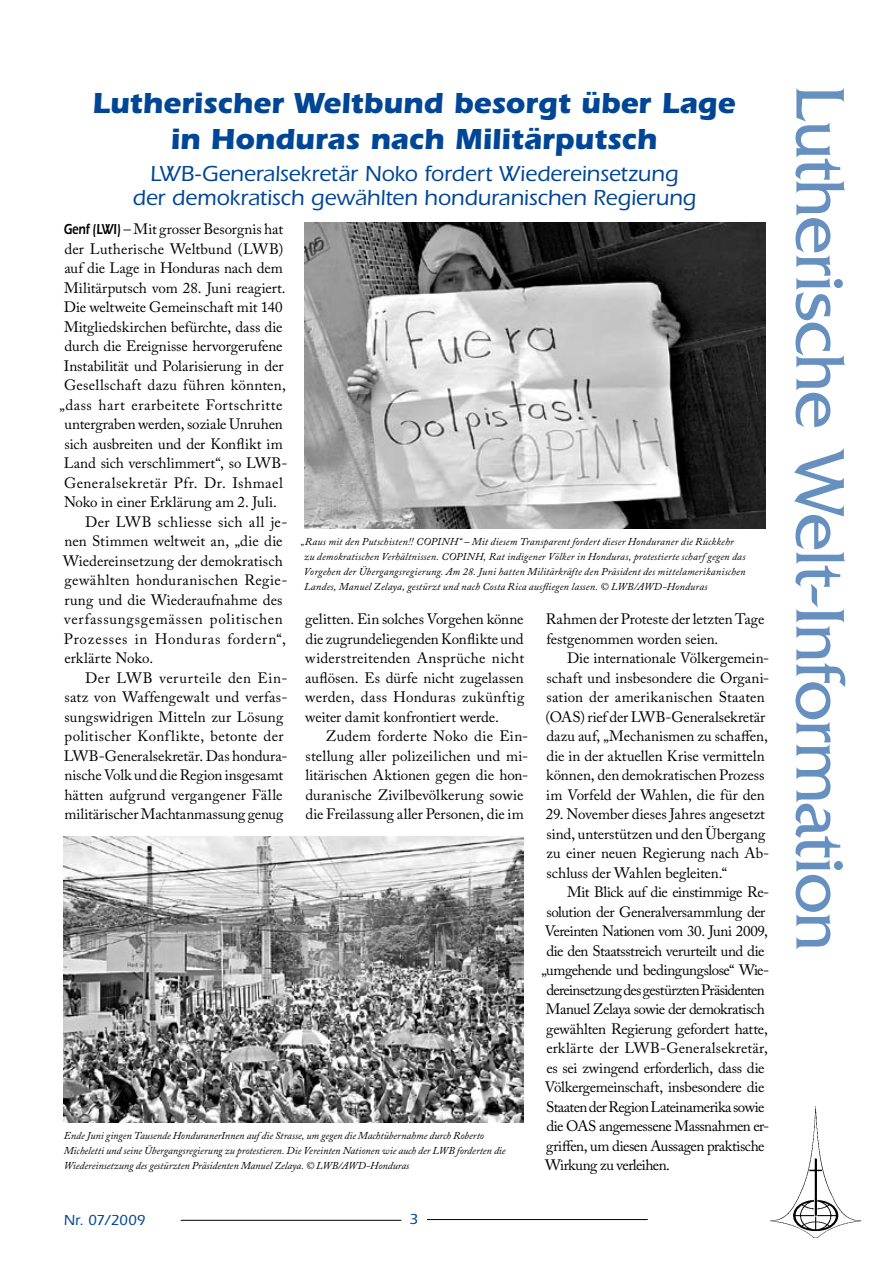
<style>
.page{position:relative;width:893px;height:1263px;background:#fff}
.page>*{position:absolute;margin:0;border:0;box-sizing:border-box;transform-origin:0 0}
.t1{font:72px "Friz Quadrata";letter-spacing:-.02em;color:#6690c0}
.t2{font:700 30px/36px "Itc Eras";letter-spacing:-.005em;color:#004696;text-align:center}
.t3{font:500 22.5px/24px "Itc Eras";letter-spacing:-.005em;color:#004696;text-align:center}
.t4{font:15px/19.5px "Adobe Caslon Pro";letter-spacing:-.005em;color:#000}
.t5{font:15px "Adobe Caslon Pro";letter-spacing:-.035em;color:#000}
.t6{font:15px "Adobe Caslon Pro";letter-spacing:-.045em;color:#000}
.t7{font:15px "Adobe Caslon Pro";letter-spacing:-.03em;color:#000}
.t8{font:15px "Adobe Caslon Pro";letter-spacing:.035em;color:#000}
.t9{font:15px "Adobe Caslon Pro";letter-spacing:-.025em;color:#000}
.t10{font:15px "Adobe Caslon Pro";letter-spacing:.05em;color:#000}
.t11{font:15px "Adobe Caslon Pro";letter-spacing:.015em;color:#000}
.t12{font:15px "Adobe Caslon Pro";letter-spacing:.025em;color:#000}
.t13{font:15px "Adobe Caslon Pro";letter-spacing:.03em;color:#000}
.t14{font:15px "Adobe Caslon Pro";letter-spacing:-.04em;color:#000}
.t15{font:15px "Adobe Caslon Pro";letter-spacing:.02em;color:#000}
.t16{font:500 15px "Itc Eras";color:#004696}
.t17{font:italic 10.5px/15px "Adobe Caslon Pro";letter-spacing:.01em;color:#000}
.s1{font-family:"Itc Eras";font-weight:600}
</style>
<div class="page">
<hr style="left:181px;top:1220px;width:220px;height:1px;background:#000">
<hr style="left:427px;top:1219px;width:221px;height:1px;background:#000">
<img style="left:770px;top:1106px;width:91px;height:132px">
<img style="left:64px;top:837px;width:460px;height:285px">
<img style="left:304px;top:222px;width:461px;height:307px">
<h2 class="t2" style="left:92px;top:85px;width:645px">Lutherischer Weltbund besorgt über Lage in Honduras nach Militärputsch</h2>
<h3 class="t3" style="left:132px;top:162px;width:565px">LWB-Generalsekretär Noko fordert Wiedereinsetzung der demokratisch gewählten honduranischen Regierung</h3>
<p class="t4" style="left:64px;top:219px;width:221px"><span class="s1">Genf (LWI)</span> – Mit grosser Besorgnis hat</p>
<p class="t4" style="left:64px;top:239px;width:221px">der Lutherische Weltbund (LWB)</p>
<p class="t4" style="left:64px;top:258px;width:220px">auf die Lage in Honduras nach dem</p>
<p class="t4" style="left:64px;top:278px;width:223px">Militärputsch vom 28. Juni reagiert.</p>
<p class="t4" style="left:64px;top:297px;width:220px">Die weltweite Gemeinschaft mit 140</p>
<p class="t4" style="left:64px;top:317px;width:220px">Mitgliedskirchen befürchte, dass die</p>
<p class="t4" style="left:64px;top:336px;width:220px">durch die Ereignisse hervorgerufene</p>
<p class="t4" style="left:64px;top:356px;width:221px">Instabilität und Polarisierung in der</p>
<p class="t15" style="left:64px;top:376px;width:223px">Gesellschaft dazu führen könnten,</p>
<p class="t8" style="left:59px;top:396px;width:225px">„dass hart erarbeitete Fortschritte</p>
<p class="t4" style="left:65px;top:414px;width:220px">untergraben werden, soziale Unruhen</p>
<p class="t4" style="left:65px;top:434px;width:220px">sich ausbreiten und der Konflikt im</p>
<p class="t4" style="left:64px;top:453px;width:225px">Land sich verschlimmert“, so LWB-</p>
<p class="t8" style="left:64px;top:474px;width:220px">Generalsekretär Pfr. Dr. Ishmael</p>
<p class="t4" style="left:64px;top:492px;width:214px">Noko in einer Erklärung am 2. Juli.</p>
<p class="t12" style="left:85px;top:513px;width:204px">Der LWB schliesse sich all je-</p>
<p class="t4" style="left:64px;top:531px;width:220px">nen Stimmen weltweit an, „die die</p>
<p class="t4" style="left:63px;top:551px;width:221px">Wiedereinsetzung der demokratisch</p>
<p class="t13" style="left:64px;top:571px;width:225px">gewählten honduranischen Regie-</p>
<p class="t4" style="left:64px;top:590px;width:220px">rung und die Wiederaufnahme des</p>
<p class="t10" style="left:64px;top:610px;width:220px">verfassungsgemässen politischen</p>
<p class="t10" style="left:64px;top:630px;width:224px">Prozesses in Honduras fordern“,</p>
<p class="t4" style="left:64px;top:648px;width:90px">erklärte Noko.</p>
<p class="t13" style="left:85px;top:669px;width:204px">Der LWB verurteile den Ein-</p>
<p class="t11" style="left:65px;top:688px;width:224px">satz von Waffengewalt und verfas-</p>
<p class="t11" style="left:65px;top:708px;width:220px">sungswidrigen Mitteln zur Lösung</p>
<p class="t12" style="left:65px;top:727px;width:220px">politischer Konflikte, betonte der</p>
<p class="t4" style="left:64px;top:746px;width:225px">LWB-Generalsekretär. Das hondura-</p>
<p class="t4" style="left:64px;top:765px;width:220px">nische Volk und die Region insgesamt</p>
<p class="t4" style="left:64px;top:785px;width:220px">hätten aufgrund vergangener Fälle</p>
<p class="t4" style="left:64px;top:804px;width:220px">militärischer Machtanmassung genug</p>
<p class="t17" style="left:301px;top:534px;width:446px">„Raus mit den Putschisten!! COPINH“ – Mit diesem Transparent fordert dieser Honduraner die Rückkehr zu demokratischen Verhältnissen. COPINH, Rat indigener Völker in Honduras, protestierte scharf gegen das Vorgehen der Übergangsregierung. Am 28. Juni hatten Militärkräfte den Präsident des mittelamerikanischen Landes, Manuel Zelaya, gestürzt und nach Costa Rica ausfliegen lassen. © LWB/AWD-Honduras</p>
<p class="t4" style="left:546px;top:609px;width:220px">Rahmen der Proteste der letzten Tage festgenommen worden seien.</p>
<p class="t4" style="left:546px;top:648px;width:225px;text-indent:22px">Die internationale Völkergemein&shy;schaft und insbesondere die Organi&shy;sation der amerikanischen Staaten (OAS) rief der LWB-Generalsekretär dazu auf, „Mechanismen zu schaffen, die in der aktuellen Krise vermitteln können, den demokratischen Prozess im Vorfeld der Wahlen, die für den</p>
<p class="t4" style="left:546px;top:804px;width:225px">29. November dieses Jahres angesetzt sind, unterstützen und den Übergang zu einer neuen Regierung nach Ab&shy;schluss der Wahlen begleiten.“</p>
<p class="t9" style="left:567px;top:883px;width:204px">Mit Blick auf die einstimmige Re-</p>
<p class="t7" style="left:546px;top:903px;width:220px">solution der Generalversammlung der</p>
<p class="t14" style="left:545px;top:922px;width:225px">Vereinten Nationen vom 30. Juni 2009,</p>
<p class="t5" style="left:546px;top:942px;width:220px">die den Staatsstreich verurteilt und die</p>
<p class="t5" style="left:541px;top:961px;width:229px">„umgehende und bedingungslose“ Wie-</p>
<p class="t6" style="left:546px;top:981px;width:220px">dereinsetzung des gestürzten Präsidenten</p>
<p class="t5" style="left:546px;top:1000px;width:220px">Manuel Zelaya sowie der demokratisch</p>
<p class="t4" style="left:546px;top:1019px;width:223px">gewählten Regierung gefordert hatte,</p>
<p class="t4" style="left:546px;top:1038px;width:223px">erklärte der LWB-Generalsekretär,</p>
<p class="t9" style="left:546px;top:1059px;width:220px">es sei zwingend erforderlich, dass die</p>
<p class="t4" style="left:545px;top:1077px;width:221px">Völkergemeinschaft, insbesondere die</p>
<p class="t6" style="left:546px;top:1098px;width:220px">Staaten der Region Lateinamerika sowie</p>
<p class="t5" style="left:546px;top:1117px;width:224px">die OAS angemessene Massnahmen er-</p>
<p class="t7" style="left:546px;top:1137px;width:220px">griffen, um diesen Aussagen praktische</p>
<p class="t14" style="left:545px;top:1156px;width:126px">Wirkung zu verleihen.</p>
<p class="t4" style="left:305px;top:609px;width:220px;text-align:justify">gelitten. Ein solches Vorgehen könne die zugrundeliegenden Konflikte und widerstreitenden Ansprüche nicht auflösen. Es dürfe nicht zugelassen werden, dass Honduras zukünftig weiter damit konfrontiert werde.</p>
<p class="t4" style="left:305px;top:726px;width:224px;text-indent:21px">Zudem forderte Noko die Ein&shy;stellung aller polizeilichen und mi&shy;litärischen Aktionen gegen die hon&shy;duranische Zivilbevölkerung sowie die Freilassung aller Personen, die im</p>
<p class="t17" style="left:64px;top:1128px;width:443px">Ende Juni gingen Tausende HonduranerInnen auf die Strasse, um gegen die Machtübernahme durch Roberto<br>Micheletti und seine Übergangsregierung zu protestieren. Die Vereinten Nationen wie auch der LWB forderten die<br>Wiedereinsetzung des gestürzten Präsidenten Manuel Zelaya. © LWB/AWD-Honduras</p>
<p class="t16" style="left:64px;top:1212px;width:83px">Nr. 07/2009</p>
<h1 class="t1" style="left:860px;top:85px;width:868px;rotate:90deg">Lutherische Welt-Information</h1>
</div>
